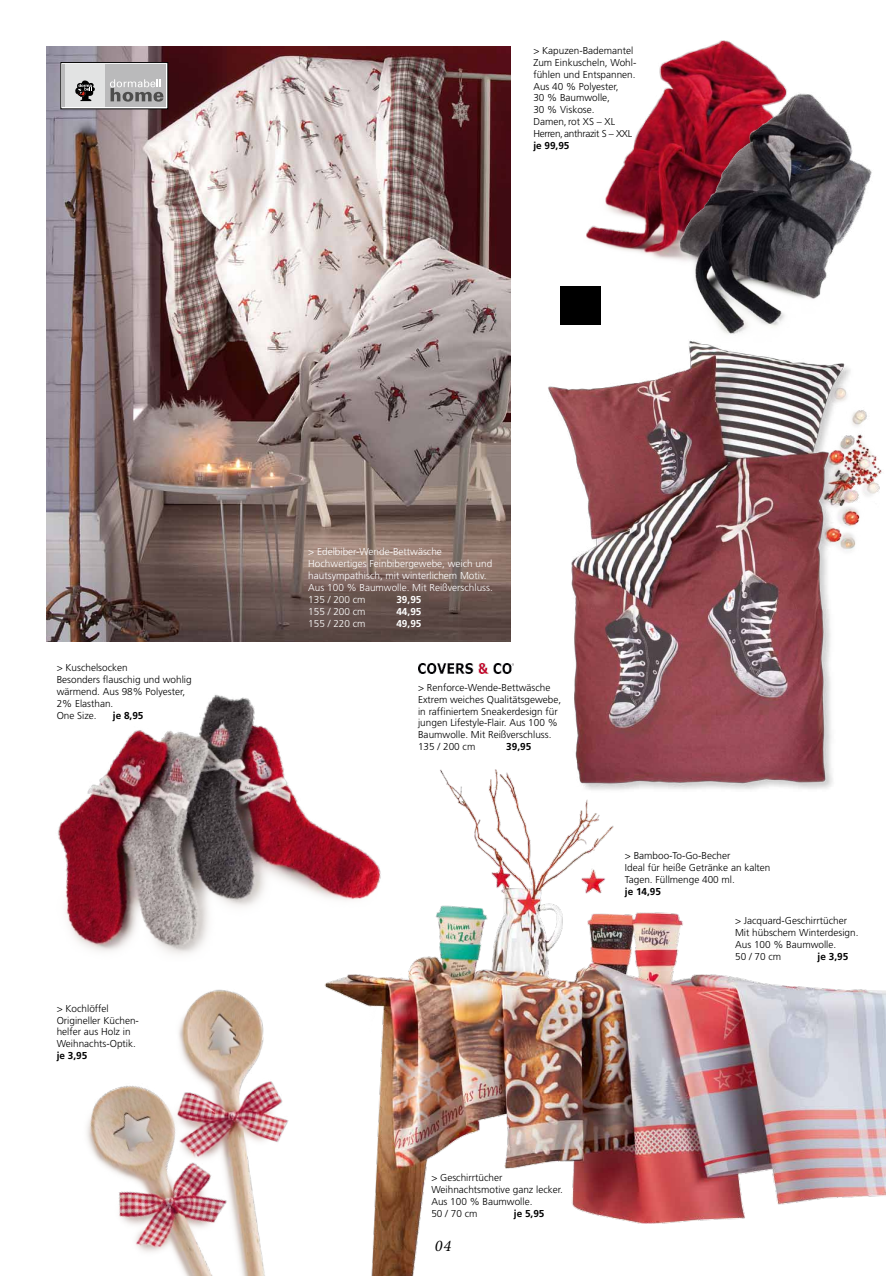
<style>
.page{position:relative;width:886px;height:1276px;background:#fff}
.page>*{position:absolute;margin:0;border:0;box-sizing:border-box;transform-origin:0 0}
.t1{font:italic 16.25px "Minion Pro";color:#000}
.t2{font:300 10px/11.9px "Frutiger";color:#000}
.t3{font:300 10px/11.9px "Frutiger";color:#fff}
.t4{font:700 10px "Frutiger";color:#000}
.t5{font:700 10px "Frutiger";color:#fff}
</style>
<div class="page">
<img style="left:46px;top:46px;width:464px;height:595px">
<img style="left:324px;top:769px;width:562px;height:507px">
<img style="left:538px;top:324px;width:348px;height:497px">
<img style="left:178px;top:989px;width:111px;height:132px">
<img style="left:87px;top:1036px;width:201px;height:240px">
<img style="left:58px;top:695px;width:337px;height:266px">
<img style="left:586px;top:40px;width:201px;height:219px">
<img style="left:671px;top:89px;width:215px;height:286px">
<div style="left:560px;top:286px;width:41px;height:38px;background:#000"></div>
<div style="left:62px;top:64px;width:104px;height:43px;background:#bababb"></div>
<div style="left:65px;top:64px;width:40px;height:43px;background:#e2e3e3"></div>
<svg style="left:110px;top:79px;width:53px;height:23px"></svg>
<svg style="left:75px;top:80px;width:20px;height:21px"></svg>
<img style="left:418px;top:663px;width:96px;height:10px">
<p class="t2" style="left:533px;top:44px;width:105px">&gt; Kapuzen-Bademantel<br>Zum Einkuscheln, Wohl&shy;fühlen und Entspannen.<br>Aus 40 % Polyester,<br>30 % Baumwolle,<br>30 % Viskose.<br>Damen, rot XS – XL<br>Herren,anthrazit S – XXL</p>
<p class="t4" style="left:533px;top:139px;width:38px">je 99,95</p>
<p class="t2" style="left:57px;top:662px;width:137px">&gt; Kuschelsocken<br>Besonders flauschig und wohlig wärmend. Aus 98% Polyester,<br>2% Elasthan.<br>One Size.</p>
<p class="t4" style="left:113px;top:709px;width:32px">je 8,95</p>
<p class="t2" style="left:57px;top:1002px;width:84px">&gt; Kochlöffel<br>Origineller Küchen&shy;helfer aus Holz in<br>Weihnachts-Optik.</p>
<p class="t4" style="left:57px;top:1049px;width:32px">je 3,95</p>
<p class="t3" style="left:308px;top:546px;width:186px">&gt; Edelbiber-Wende-Bettwäsche Hochwertiges Feinbibergewebe, weich und hautsympathisch, mit winterlichem Motiv.<br>Aus 100 % Baumwolle. Mit Reißverschluss.<br>135 / 200 cm</p>
<p class="t5" style="left:396px;top:593px;width:27px">39,95</p>
<p class="t3" style="left:308px;top:605px;width:59px">155 / 200 cm</p>
<p class="t5" style="left:396px;top:605px;width:27px">44,95</p>
<p class="t3" style="left:308px;top:617px;width:59px">155 / 220 cm</p>
<p class="t5" style="left:396px;top:617px;width:27px">49,95</p>
<p class="t2" style="left:418px;top:681px;width:145px">&gt; Renforce-Wende-Bettwäsche<br>Extrem weiches Qualitätsgewebe, in raffiniertem Sneakerdesign für jungen Lifestyle-Flair. Aus 100 %<br>Baumwolle. Mit Reißverschluss.<br>135 / 200 cm</p>
<p class="t4" style="left:506px;top:741px;width:27px">39,95</p>
<p class="t2" style="left:625px;top:849px;width:147px">&gt; Bamboo-To-Go-Becher<br>Ideal für heiße Getränke an kalten<br>Tagen. Füllmenge 400 ml.</p>
<p class="t4" style="left:625px;top:885px;width:38px">je 14,95</p>
<p class="t2" style="left:735px;top:914px;width:125px">&gt; Jacquard-Geschirrtücher<br>Mit hübschem Winterdesign.<br>Aus 100 % Baumwolle.<br>50 / 70 cm</p>
<p class="t4" style="left:817px;top:950px;width:32px">je 3,95</p>
<p class="t2" style="left:431px;top:1171px;width:133px">&gt; Geschirrtücher<br>Weihnachtsmotive ganz lecker.<br>Aus 100 % Baumwolle.<br>50 / 70 cm</p>
<p class="t4" style="left:514px;top:1207px;width:32px">je 5,95</p>
<h1 class="t1" style="left:435px;top:1234px;width:18px">04</h1>
</div>
